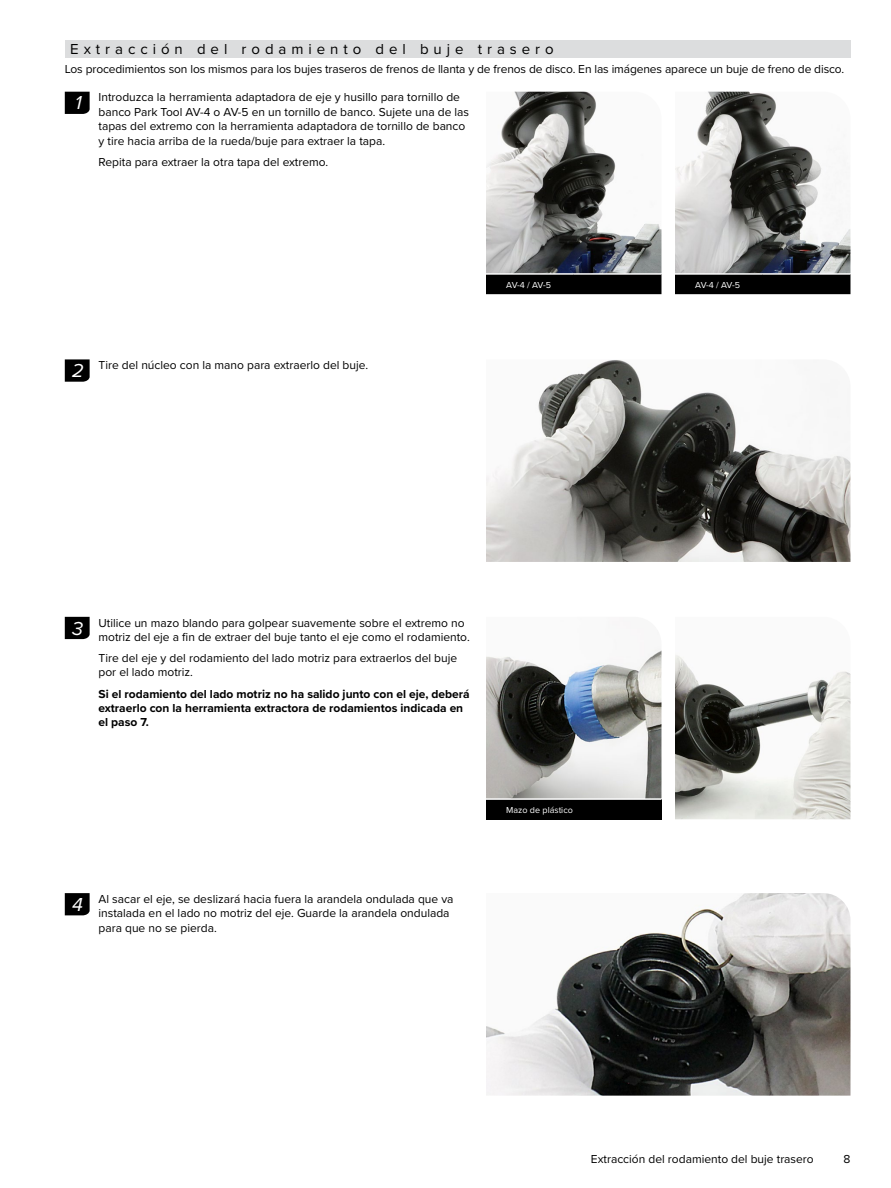
<style>
.page{position:relative;width:891px;height:1188px;background:#fff}
.page>*{position:absolute;margin:0;border:0;box-sizing:border-box;transform-origin:0 0}
.t1{font:italic 19.5px "Proxima Nova";color:#fff}
.Section_Title_-_Grey{font:15px "Proxima Nova";letter-spacing:.33em;color:#000}
.Normal_Text_-_Right{font:12px/14.4px "Proxima Nova";color:#000}
.Normal_Text_-_Right-2{font:700 12px/14.4px "Proxima Nova";color:#000}
.Picture_Caption_left{font:9px "Proxima Nova";color:#fff}
</style>
<div class="page">
<div style="left:65px;top:40px;width:785px;height:18px;background:#dcddde"></div>
<svg style="left:65px;top:92px;width:25px;height:22px"></svg>
<div style="left:486px;top:275px;width:364px;height:19px;background:#000"></div>
<img style="left:486px;top:92px;width:176px;height:181px">
<img style="left:675px;top:92px;width:175px;height:181px">
<svg style="left:65px;top:359px;width:25px;height:23px"></svg>
<img style="left:486px;top:360px;width:364px;height:202px">
<svg style="left:65px;top:617px;width:25px;height:22px"></svg>
<div style="left:486px;top:799px;width:176px;height:20px;background:#000"></div>
<hr style="left:486px;top:798px;width:176px;height:2px;background:#fff">
<img style="left:486px;top:649px;width:176px;height:149px">
<img style="left:675px;top:655px;width:175px;height:164px">
<svg style="left:65px;top:893px;width:25px;height:22px"></svg>
<img style="left:486px;top:893px;width:364px;height:203px">
<p class="Section_Title_-_Grey" style="left:70px;top:38px;width:485px">Extracción del rodamiento del buje trasero</p>
<p class="Normal_Text_-_Right" style="left:65px;top:62px;width:781px">Los procedimientos son los mismos para los bujes traseros de frenos de llanta y de frenos de disco. En las imágenes aparece un buje de freno de disco.</p>
<p class="Normal_Text_-_Right" style="left:99px;top:90px;width:372px">Introduzca la herramienta adaptadora de eje y husillo para tornillo de banco Park Tool AV-4 o AV-5 en un tornillo de banco. Sujete una de las tapas del extremo con la herramienta adaptadora de tornillo de banco y tire hacia arriba de la rueda/buje para extraer la tapa.</p>
<p class="Normal_Text_-_Right" style="left:99px;top:154px;width:231px">Repita para extraer la otra tapa del extremo.</p>
<p class="t1" style="left:75px;top:88px;width:8px">1</p>
<p class="t1" style="left:72px;top:356px;width:13px">2</p>
<p class="Normal_Text_-_Right" style="left:99px;top:357px;width:271px">Tire del núcleo con la mano para extraerlo del buje.</p>
<p class="Picture_Caption_left" style="left:506px;top:278px;width:46px">AV-4 / AV-5</p>
<p class="Picture_Caption_left" style="left:695px;top:278px;width:46px">AV-4 / AV-5</p>
<p class="t1" style="left:72px;top:613px;width:12px">3</p>
<p class="Normal_Text_-_Right" style="left:99px;top:615px;width:373px">Utilice un mazo blando para golpear suavemente sobre el extremo no motriz del eje a fin de extraer del buje tanto el eje como el rodamiento.</p>
<p class="Normal_Text_-_Right" style="left:99px;top:650px;width:360px">Tire del eje y del rodamiento del lado motriz para extraerlos del buje por el lado motriz.</p>
<p class="Normal_Text_-_Right-2" style="left:99px;top:686px;width:373px">Si el rodamiento del lado motriz no ha salido junto con el eje, deberá extraerlo con la herramienta extractora de rodamientos indicada en el paso 7.</p>
<p class="t1" style="left:72px;top:890px;width:12px">4</p>
<p class="Normal_Text_-_Right" style="left:99px;top:891px;width:357px">Al sacar el eje, se deslizará hacia fuera la arandela ondulada que va instalada en el lado no motriz del eje. Guarde la arandela ondulada para que no se pierda.</p>
<p class="Picture_Caption_left" style="left:506px;top:803px;width:68px">Mazo de plástico</p>
<p class="Normal_Text_-_Right" style="left:591px;top:1151px;width:224px">Extracción del rodamiento del buje trasero</p>
<p class="Normal_Text_-_Right" style="left:844px;top:1151px;width:8px">8</p>
</div>
